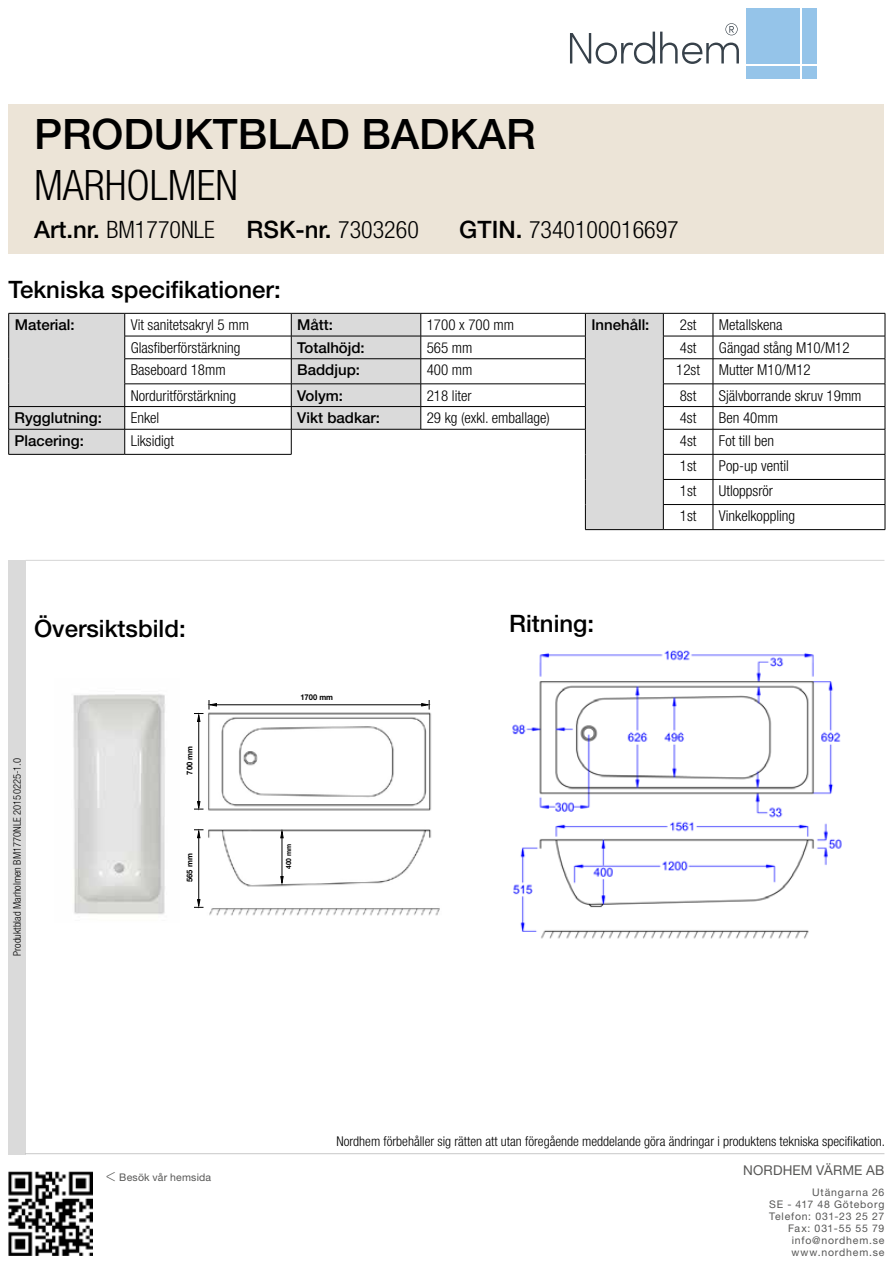
<style>
.page{position:relative;width:893px;height:1263px;background:#fff}
.page>*{position:absolute;margin:0;border:0;box-sizing:border-box;transform-origin:0 0}
.t1{font:500 42px "Helvetica Neue LT Std";color:#000}
.t2{font:300 condensed 42px "Helvetica Neue LT Std";color:#000}
.t3{font:500 24px "Helvetica Neue LT Std";color:#000}
.t4{font:300 condensed 24px "Helvetica Neue LT Std";color:#000}
.t5{font:100 18px "Helvetica Neue LT Std";color:#575756}
.t6{font:300 condensed 15px "Helvetica Neue LT Std";color:#000}
.t7{font:500 15px "Helvetica Neue LT Std";color:#000}
.t8{font:300 condensed 13.5px "Helvetica Neue LT Std";color:#000}
.t9{font:13.5px "Helvetica Neue LT Std";letter-spacing:.01em;color:#575756}
.t10{font:10.5px/12px "Helvetica Neue LT Std";letter-spacing:.075em;color:#575756;text-align:right}
.t11{font:300 condensed 10.5px "Helvetica Neue LT Std";color:#000}
.t12{font:10.5px "Helvetica Neue LT Std";letter-spacing:.02em;color:#575756}
.t13{font:700 7.95px "Helvetica Neue LT Std";color:#000;scale:.95 1}
.t14{font:700 7.05px "Helvetica Neue LT Std";color:#000;scale:.95 1}
.s1{font-weight:500;font-stretch:normal}
.s2{font-weight:300;font-stretch:condensed}
</style>
<div class="page">
<div style="left:9px;top:560px;width:17px;height:594px;background:#dadada"></div>
<div style="left:9px;top:104px;width:875px;height:149px;background:#ece4d7"></div>
<div style="left:802px;top:9px;width:14px;height:55px;background:#95c4e9"></div>
<div style="left:746px;top:9px;width:54px;height:55px;background:#95c4e9"></div>
<div style="left:746px;top:66px;width:54px;height:13px;background:#95c4e9"></div>
<div style="left:802px;top:66px;width:14px;height:13px;background:#95c4e9"></div>
<svg style="left:570px;top:23px;width:169px;height:41px"></svg>
<img style="left:9px;top:1171px;width:84px;height:84px">
<hr style="left:26px;top:1153px;width:858px;height:1px;background:#000">
<hr style="left:26px;top:560px;width:858px;height:1px;background:#dadada">
<svg style="left:9px;top:314px;width:654px;height:215px"></svg>
<hr style="left:125px;top:313px;width:166px;height:1px;background:#000">
<hr style="left:125px;top:336px;width:166px;height:1px;background:#000">
<hr style="left:125px;top:358px;width:166px;height:1px;background:#000">
<hr style="left:125px;top:384px;width:166px;height:1px;background:#000">
<hr style="left:125px;top:406px;width:166px;height:1px;background:#000">
<hr style="left:125px;top:429px;width:166px;height:1px;background:#000">
<hr style="left:125px;top:454px;width:166px;height:1px;background:#000">
<hr style="left:421px;top:313px;width:164px;height:1px;background:#000">
<hr style="left:421px;top:336px;width:165px;height:1px;background:#000">
<hr style="left:421px;top:358px;width:165px;height:1px;background:#000">
<hr style="left:421px;top:384px;width:165px;height:1px;background:#000">
<hr style="left:421px;top:406px;width:165px;height:1px;background:#000">
<hr style="left:421px;top:429px;width:165px;height:1px;background:#000">
<hr style="left:663px;top:313px;width:50px;height:1px;background:#000">
<hr style="left:713px;top:313px;width:172px;height:1px;background:#000">
<hr style="left:663px;top:336px;width:50px;height:1px;background:#000">
<hr style="left:713px;top:336px;width:172px;height:1px;background:#000">
<hr style="left:663px;top:358px;width:50px;height:1px;background:#000">
<hr style="left:713px;top:358px;width:172px;height:1px;background:#000">
<hr style="left:663px;top:384px;width:50px;height:1px;background:#000">
<hr style="left:713px;top:384px;width:172px;height:1px;background:#000">
<hr style="left:663px;top:406px;width:50px;height:1px;background:#000">
<hr style="left:713px;top:406px;width:172px;height:1px;background:#000">
<hr style="left:663px;top:429px;width:50px;height:1px;background:#000">
<hr style="left:713px;top:429px;width:172px;height:1px;background:#000">
<hr style="left:663px;top:454px;width:50px;height:1px;background:#000">
<hr style="left:713px;top:454px;width:172px;height:1px;background:#000">
<hr style="left:663px;top:479px;width:50px;height:1px;background:#000">
<hr style="left:713px;top:479px;width:172px;height:1px;background:#000">
<hr style="left:663px;top:504px;width:50px;height:1px;background:#000">
<hr style="left:713px;top:504px;width:172px;height:1px;background:#000">
<svg style="left:713px;top:313px;width:1px;height:216px"></svg>
<svg style="left:885px;top:313px;width:1px;height:216px"></svg>
<hr style="left:663px;top:529px;width:50px;height:1px;background:#000">
<hr style="left:713px;top:529px;width:172px;height:1px;background:#000">
<hr style="left:9px;top:313px;width:116px;height:1px;background:#000">
<hr style="left:9px;top:406px;width:116px;height:1px;background:#000">
<hr style="left:9px;top:429px;width:116px;height:1px;background:#000">
<svg style="left:8px;top:313px;width:1px;height:141px"></svg>
<svg style="left:124px;top:313px;width:1px;height:141px"></svg>
<hr style="left:9px;top:454px;width:116px;height:1px;background:#000">
<hr style="left:291px;top:313px;width:130px;height:1px;background:#000">
<hr style="left:291px;top:336px;width:130px;height:1px;background:#000">
<hr style="left:291px;top:358px;width:130px;height:1px;background:#000">
<hr style="left:291px;top:384px;width:130px;height:1px;background:#000">
<hr style="left:585px;top:313px;width:78px;height:1px;background:#000">
<svg style="left:585px;top:313px;width:1px;height:216px"></svg>
<svg style="left:663px;top:313px;width:1px;height:216px"></svg>
<hr style="left:585px;top:529px;width:78px;height:1px;background:#000">
<hr style="left:291px;top:406px;width:130px;height:1px;background:#000">
<svg style="left:421px;top:313px;width:1px;height:116px"></svg>
<svg style="left:291px;top:313px;width:1px;height:141px"></svg>
<hr style="left:291px;top:429px;width:130px;height:1px;background:#000">
<img style="left:73px;top:694px;width:92px;height:221px">
<img style="left:197px;top:700px;width:243px;height:215px">
<hr style="left:215px;top:704px;width:211px;height:1px;background:#000">
<hr style="left:198px;top:716px;width:1px;height:90px;background:#000">
<svg style="left:209px;top:700px;width:8px;height:9px"></svg>
<svg style="left:194px;top:713px;width:9px;height:9px"></svg>
<svg style="left:194px;top:801px;width:9px;height:9px"></svg>
<svg style="left:421px;top:700px;width:9px;height:9px"></svg>
<hr style="left:282px;top:838px;width:1px;height:43px;background:#000">
<svg style="left:280px;top:876px;width:4px;height:7px"></svg>
<svg style="left:280px;top:831px;width:4px;height:7px"></svg>
<hr style="left:198px;top:832px;width:1px;height:70px;background:#000">
<svg style="left:194px;top:829px;width:9px;height:9px"></svg>
<svg style="left:194px;top:899px;width:9px;height:9px"></svg>
<img style="left:512px;top:650px;width:330px;height:289px">
<h1 class="t1" style="left:34px;top:109px;width:503px">PRODUKTBLAD BADKAR</h1>
<h1 class="t2" style="left:34px;top:161px;width:205px">MARHOLMEN</h1>
<h2 class="t4" style="left:34px;top:216px;width:182px"><span class="s1">Art.nr.</span> BM1770NLE</h2>
<h2 class="t3" style="left:247px;top:215px;width:174px">RSK-nr. <span class="s2">7303260</span></h2>
<h2 class="t3" style="left:9px;top:275px;width:274px">Tekniska specifikationer:</h2>
<h2 class="t4" style="left:459px;top:216px;width:221px"><span class="s1">GTIN.</span> 7340100016697</h2>
<p class="t7" style="left:15px;top:316px;width:62px">Material:</p>
<p class="t6" style="left:131px;top:316px;width:120px">Vit sanitetsakryl 5 mm</p>
<p class="t7" style="left:297px;top:316px;width:37px">Mått:</p>
<p class="t6" style="left:427px;top:316px;width:89px">1700 x 700 mm</p>
<p class="t7" style="left:591px;top:316px;width:60px">Innehåll:</p>
<p class="t6" style="left:680px;top:316px;width:18px">2st</p>
<p class="t6" style="left:719px;top:316px;width:65px">Metallskena</p>
<p class="t6" style="left:131px;top:339px;width:111px">Glasfiberförstärkning</p>
<p class="t7" style="left:297px;top:338px;width:69px">Totalhöjd:</p>
<p class="t6" style="left:427px;top:339px;width:47px">565 mm</p>
<p class="t6" style="left:680px;top:339px;width:18px">4st</p>
<p class="t6" style="left:719px;top:339px;width:132px">Gängad stång M10/M12</p>
<p class="t6" style="left:131px;top:362px;width:96px">Baseboard 18mm</p>
<p class="t7" style="left:297px;top:361px;width:64px">Baddjup:</p>
<p class="t6" style="left:427px;top:362px;width:47px">400 mm</p>
<p class="t6" style="left:676px;top:362px;width:25px">12st</p>
<p class="t6" style="left:719px;top:362px;width:93px">Mutter M10/M12</p>
<p class="t6" style="left:131px;top:387px;width:107px">Norduritförstärkning</p>
<p class="t7" style="left:297px;top:386px;width:47px">Volym:</p>
<p class="t6" style="left:427px;top:387px;width:46px">218 liter</p>
<p class="t6" style="left:680px;top:387px;width:18px">8st</p>
<p class="t6" style="left:719px;top:387px;width:144px">Självborrande skruv 19mm</p>
<p class="t7" style="left:15px;top:409px;width:89px">Rygglutning:</p>
<p class="t6" style="left:131px;top:409px;width:30px">Enkel</p>
<p class="t7" style="left:297px;top:409px;width:84px">Vikt badkar:</p>
<p class="t6" style="left:427px;top:409px;width:125px">29 kg (exkl. emballage)</p>
<p class="t6" style="left:680px;top:409px;width:18px">4st</p>
<p class="t6" style="left:719px;top:409px;width:61px">Ben 40mm</p>
<p class="t7" style="left:15px;top:432px;width:71px">Placering:</p>
<p class="t6" style="left:131px;top:432px;width:45px">Liksidigt</p>
<p class="t6" style="left:680px;top:432px;width:18px">4st</p>
<p class="t6" style="left:719px;top:432px;width:57px">Fot till ben</p>
<p class="t6" style="left:680px;top:457px;width:18px">1st</p>
<p class="t6" style="left:719px;top:457px;width:71px">Pop-up ventil</p>
<p class="t6" style="left:680px;top:482px;width:18px">1st</p>
<p class="t6" style="left:719px;top:482px;width:56px">Utloppsrör</p>
<p class="t6" style="left:680px;top:507px;width:18px">1st</p>
<p class="t6" style="left:719px;top:507px;width:78px">Vinkelkoppling</p>
<h2 class="t3" style="left:34px;top:614px;width:153px">Översiktsbild:</h2>
<h2 class="t3" style="left:509px;top:609px;width:86px">Ritning:</h2>
<p class="t11" style="left:11px;top:956px;width:199px;rotate:-90deg">Produktblad Marholmen BM1770NLE 20150225-1.0</p>
<p class="t13" style="left:185px;top:774px;width:31px;rotate:-90deg">700 mm</p>
<p class="t13" style="left:185px;top:882px;width:31px;rotate:-90deg">565 mm</p>
<p class="t13" style="left:300px;top:692px;width:36px">1700 mm</p>
<p class="t14" style="left:284px;top:869px;width:28px;rotate:-90deg">400 mm</p>
<p class="t5" style="left:102px;top:1182px;width:12px;rotate:-90deg">^</p>
<p class="t12" style="left:119px;top:1170px;width:93px">Besök vår hemsida</p>
<p class="t8" style="left:337px;top:1134px;width:550px">Nordhem förbehåller sig rätten att utan föregående meddelande göra ändringar i produktens tekniska specifikation.</p>
<p class="t9" style="left:743px;top:1162px;width:143px">NORDHEM VÄRME AB</p>
<p class="t10" style="left:769px;top:1186px;width:117px">Utängarna 26<br>SE - 417 48 Göteborg<br>Telefon: 031-23 25 27<br>Fax: 031-55 55 79 info@nordhem.se www.nordhem.se</p>
</div>
